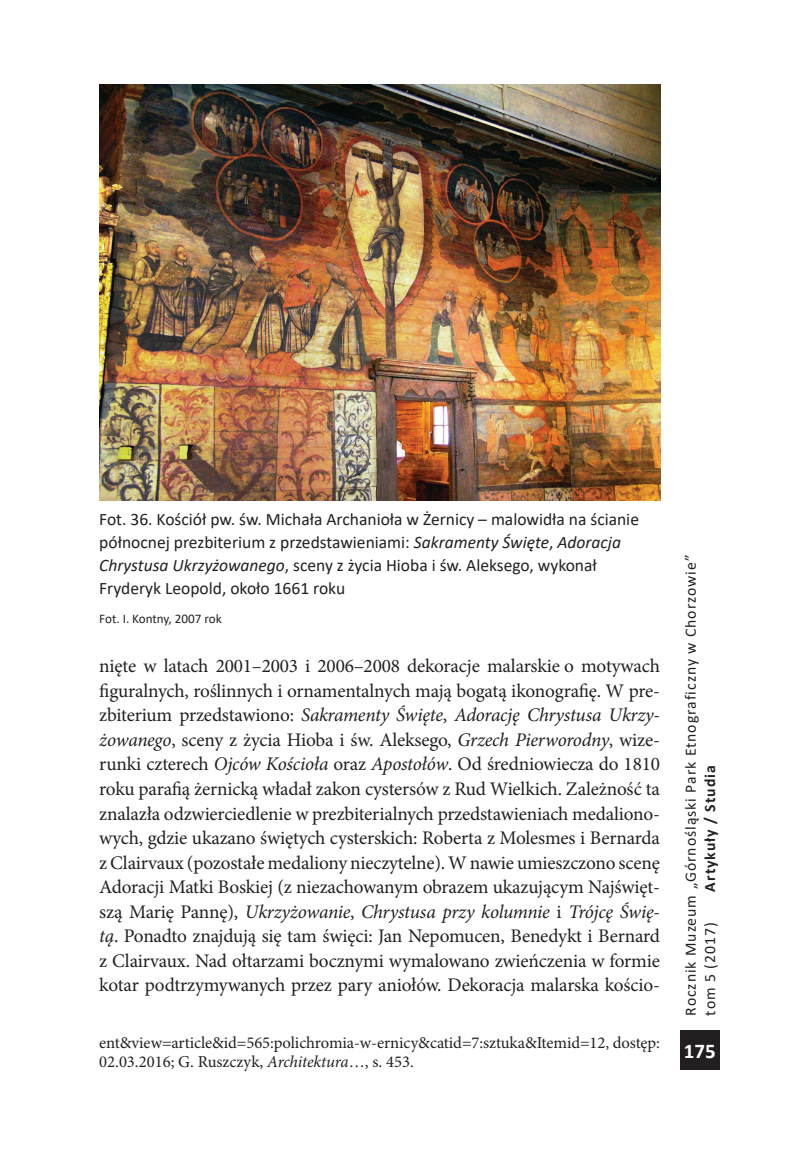
<style>
.page{position:relative;width:794px;height:1166px;background:#fff}
.page>*{position:absolute;margin:0;border:0;box-sizing:border-box;transform-origin:0 0}
.t1{font:700 21px "Calibri";color:#fff}
.t2{font:19.25px/24.5px "Minion Pro";letter-spacing:-.01em;color:#231f20;text-align:justify}
.podpis_zdejcia{font:17.5px/22.8px "Calibri";color:#231f20}
.t3{font:16.62px/19.2px "Minion Pro";letter-spacing:-.005em;color:#231f20}
.t4{font:15.75px/19.2px "Calibri";letter-spacing:.06em;color:#231f20}
.t5{font:700 15.75px "Calibri";letter-spacing:.06em;color:#231f20}
.zrodlo_zdjecia{font:13.12px "Calibri";color:#231f20}
.s1{font-style:italic}
</style>
<div class="page">
<div style="left:680px;top:1030px;width:39px;height:40px;background:#231f20"></div>
<img style="left:99px;top:84px;width:561px;height:417px">
<p class="podpis_zdejcia" style="left:99px;top:508px;width:541px">Fot. 36. Kościół pw. św. Michała Archanioła w Żernicy – malowidła na ścianie północnej prezbiterium z przedstawieniami: <span class="s1">Sakramenty Święte</span>, <span class="s1">Adoracja Chrystusa Ukrzyżowanego</span>, sceny z życia Hioba i św. Aleksego, wykonał Fryderyk Leopold, około 1661 roku</p>
<p class="zrodlo_zdjecia" style="left:99px;top:610px;width:124px">Fot. I. Kontny, 2007 rok</p>
<p class="t2" style="left:99px;top:654px;width:562px">nięte w latach 2001–2003 i 2006–2008 dekoracje malarskie o motywach figuralnych, roślinnych i ornamentalnych mają bogatą ikonografię. W pre&shy;zbiterium przedstawiono: <span class="s1">Sakramenty Święte</span>, <span class="s1">Adorację Chrystusa Ukrzy&shy;żowanego</span>, sceny z życia Hioba i św. Aleksego, <span class="s1">Grzech Pierworodny</span>, wize&shy;runki czterech <span class="s1">Ojców Kościoła</span> oraz <span class="s1">Apostołów</span>. Od średniowiecza do 1810 roku parafią żernicką władał zakon cystersów z Rud Wielkich. Zależność ta znalazła odzwierciedlenie w prezbiterialnych przedstawieniach medaliono&shy;wych, gdzie ukazano świętych cysterskich: Roberta z Molesmes i Bernarda z Clairvaux (pozostałe medaliony nieczytelne). W nawie umieszczono scenę Adoracji Matki Boskiej (z niezachowanym obrazem ukazującym Najświęt&shy;szą Marię Pannę), <span class="s1">Ukrzyżowanie</span>, <span class="s1">Chrystusa przy kolumnie</span> i <span class="s1">Trójcę Świę&shy;tą</span>. Ponadto znajdują się tam święci: Jan Nepomucen, Benedykt i Bernard z Clairvaux. Nad ołtarzami bocznymi wymalowano zwieńczenia w formie kotar podtrzymywanych przez pary aniołów. Dekoracja malarska kościo-</p>
<p class="t3" style="left:99px;top:1032px;width:562px">ent&amp;view=article&amp;id=565:polichromia-w-ernicy&amp;catid=7:sztuka&amp;Itemid=12, dostęp:<br>02.03.2016; G. Ruszczyk, <span class="s1">Architektura</span>…, s. 453.</p>
<p class="t4" style="left:680px;top:1015px;width:462px;rotate:-90deg">Rocznik Muzeum „Górnośląski Park Etnograficzny w Chorzowie” tom 5 (2017)</p>
<p class="t5" style="left:699px;top:891px;width:128px;rotate:-90deg">Artykuły / Studia</p>
<p class="t1" style="left:683px;top:1036px;width:33px">175</p>
</div>
